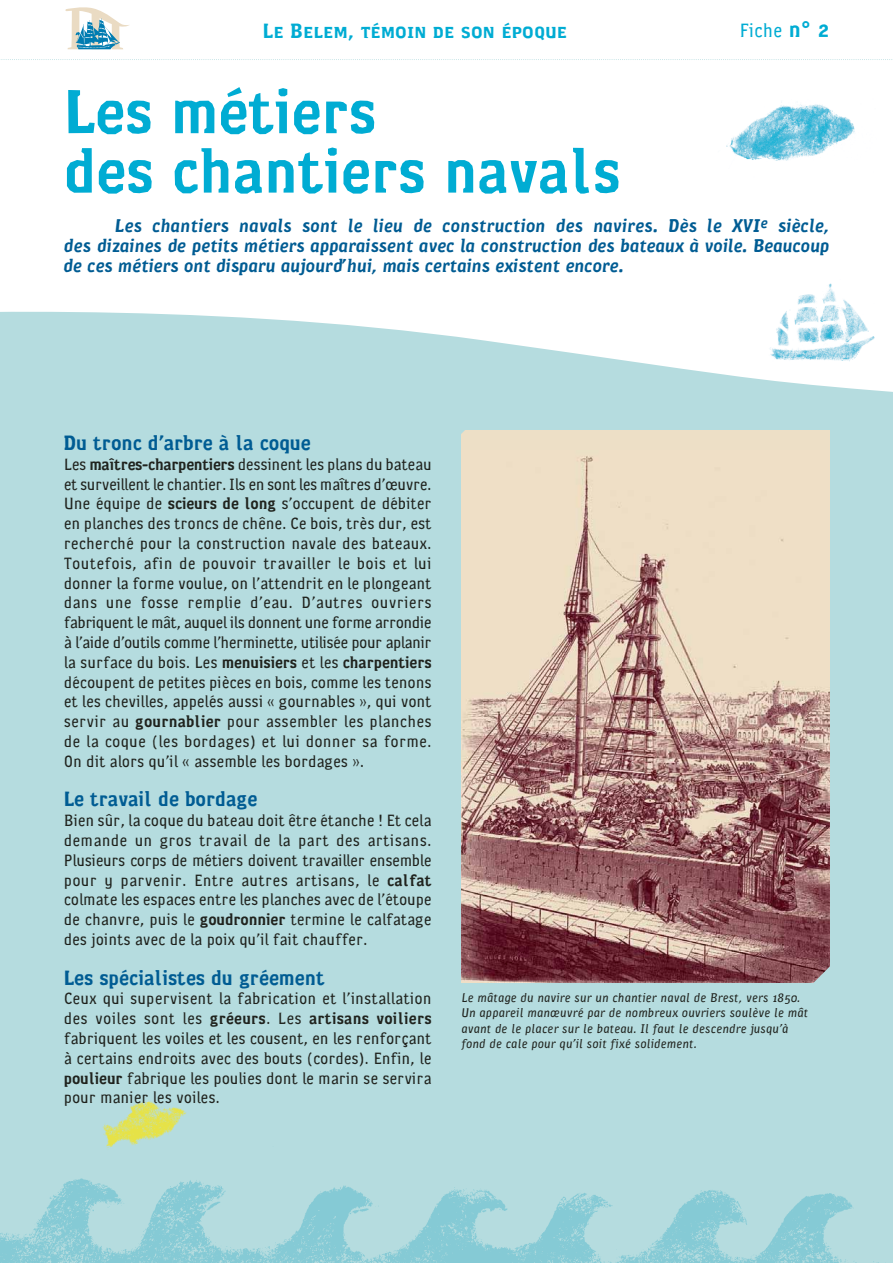
<style>
.page{position:relative;width:893px;height:1263px;background:#fff}
.page>*{position:absolute;margin:0;border:0;box-sizing:border-box;transform-origin:0 0}
.t1{font:700 63px/59.4px "Cornwall";color:#00acd3}
.t2{font:700 21px "Cornwall";color:#005c93}
.t3{font:21px "Cornwall Bold Caps";color:#00acd3}
.t4{font:300 19.5px "Cornwall";color:#00acd3}
.t5{font:italic 700 18.75px/19.8px "Cornwall";color:#005c93;text-align:justify}
.t6{font:300 16.5px/19.8px "Cornwall";letter-spacing:-.005em;color:#20231e;text-align:justify}
.t7{font:italic 300 12.75px/15.3px "Cornwall";color:#20231e}
.s1{font-weight:700;font-size:22.5px}
.s2{font-family:"Cornwall Bold Caps";font-weight:400;font-size:22.5px}
.s3{font-weight:700}
</style>
<div class="page">
<div style="left:0;top:255px;width:893px;height:1008px;background:#b5dcdf"></div>
<svg style="left:0;top:255px;width:893px;height:137px;fill:#fff"></svg>
<svg style="left:65px;top:7px;width:64px;height:42px"></svg>
<img style="left:0;top:1178px;width:879px;height:85px">
<svg style="left:0;top:59px;width:893px;height:1px"></svg>
<div style="left:461px;top:430px;width:368px;height:552px;background:#eddfc6"></div>
<img style="left:461px;top:456px;width:368px;height:526px">
<img style="left:726px;top:102px;width:129px;height:59px">
<div style="left:765px;top:234px;width:128px;height:135px;background:#fff"></div>
<img style="left:770px;top:283px;width:105px;height:79px">
<svg style="left:808px;top:965px;width:22px;height:18px"></svg>
<svg style="left:437px;top:391px;width:50px;height:43px"></svg>
<img style="left:102px;top:1101px;width:85px;height:47px">
<p class="t3" style="left:263px;top:19px;width:306px">Le Belem, témoin de son époque</p>
<p class="t4" style="left:739px;top:24px;width:91px">Fiche <span class="s1">n</span><span class="s2">° 2</span></p>
<h1 class="t1" style="left:64px;top:86px;width:558px">Les métiers<br>des chantiers navals</h1>
<p class="t5" style="left:63px;top:218px;width:767px;text-indent:52px">Les chantiers navals sont le lieu de construction des navires. Dès le XVI<sup>e</sup> siècle, des dizaines de petits métiers apparaissent avec la construction des bateaux à voile. Beaucoup de ces métiers ont disparu aujourd’hui, mais certains existent encore.</p>
<p class="t2" style="left:64px;top:435px;width:249px">Du tronc d’arbre à la coque</p>
<p class="t6" style="left:64px;top:456px;width:369px">Les <span class="s3">maîtres-charpentiers</span> dessinent les plans du bateau et surveillent le chantier. Ils en sont les maîtres d’œuvre.<br>Une équipe de <span class="s3">scieurs de long</span> s’occupent de débiter en planches des troncs de chêne. Ce bois, très dur, est recherché pour la construction navale des bateaux.<br>Toutefois, afin de pouvoir travailler le bois et lui donner la forme voulue, on l’attendrit en le plongeant dans une fosse remplie d’eau. D’autres ouvriers fabriquent le mât, auquel ils donnent une forme arrondie à l’aide d’outils comme l’herminette, utilisée pour aplanir la surface du bois. Les <span class="s3">menuisiers</span> et les <span class="s3">charpentiers </span>découpent de petites pièces en bois, comme les tenons et les chevilles, appelés aussi « gournables », qui vont servir au <span class="s3">gournablier</span> pour assembler les planches de la coque (les bordages) et lui donner sa forme.<br>On dit alors qu’il « assemble les bordages ».</p>
<p class="t2" style="left:64px;top:791px;width:195px">Le travail de bordage</p>
<p class="t6" style="left:64px;top:812px;width:369px">Bien sûr, la coque du bateau doit être étanche ! Et cela demande un gros travail de la part des artisans.<br>Plusieurs corps de métiers doivent travailler ensemble pour y parvenir. Entre autres artisans, le <span class="s3">calfat </span>colmate les espaces entre les planches avec de l’étoupe de chanvre, puis le <span class="s3">goudronnier</span> termine le calfatage des joints avec de la poix qu’il fait chauffer.</p>
<p class="t2" style="left:64px;top:970px;width:262px">Les spécialistes du gréement</p>
<p class="t6" style="left:64px;top:990px;width:369px">Ceux qui supervisent la fabrication et l’installation des voiles sont les <span class="s3">gréeurs</span>. Les <span class="s3">artisans voiliers </span>fabriquent les voiles et les cousent, en les renforçant à certains endroits avec des bouts (cordes). Enfin, le <span class="s3">poulieur</span> fabrique les poulies dont le marin se servira pour manier les voiles.</p>
<p class="t7" style="left:461px;top:991px;width:348px">Le mâtage du navire sur un chantier naval de Brest, vers 1850.<br>Un appareil manœuvré par de nombreux ouvriers soulève le mât avant de le placer sur le bateau. Il faut le descendre jusqu’à fond de cale pour qu’il soit fixé solidement.</p>
</div>
